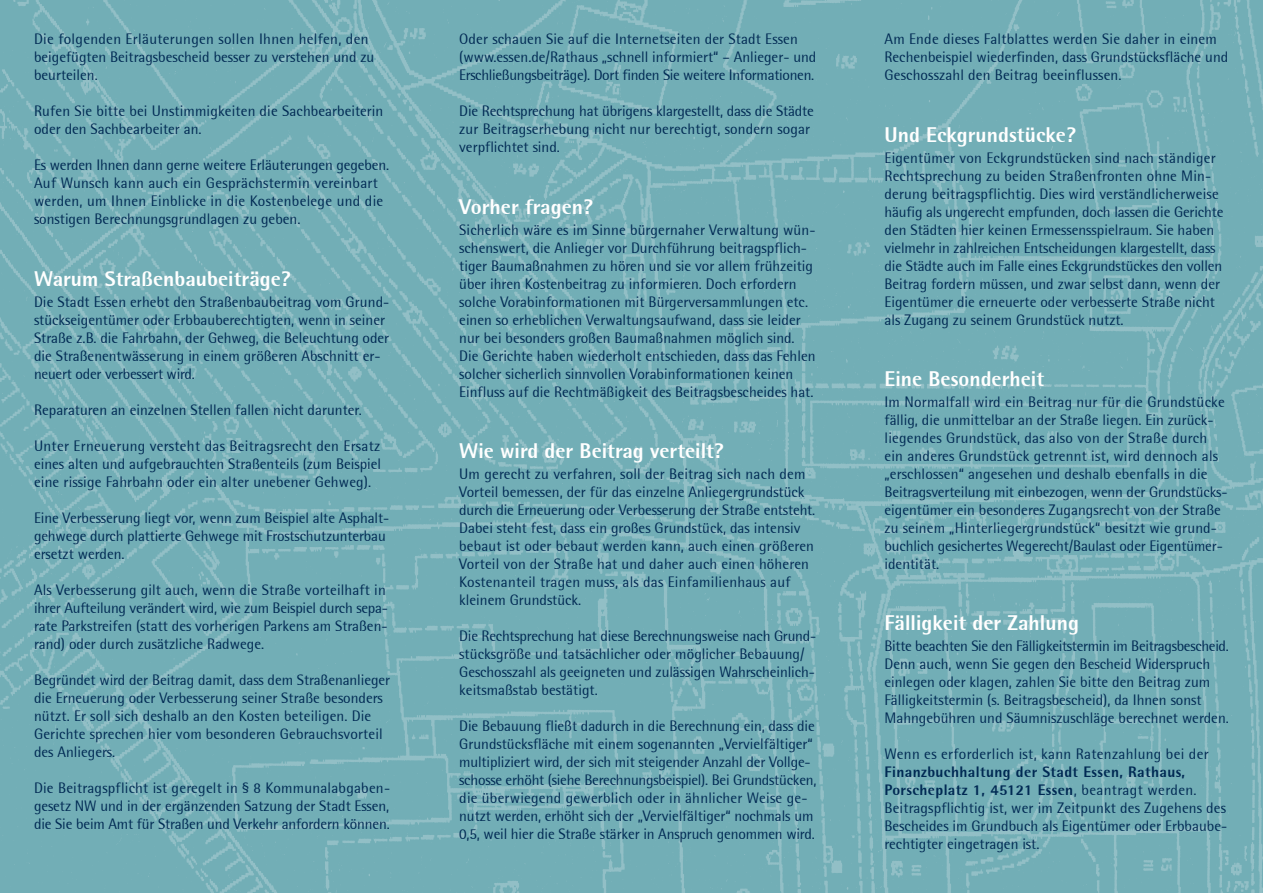
<style>
.page{position:relative;width:1263px;height:893px;background:#fff}
.page>*{position:absolute;margin:0;border:0;box-sizing:border-box;transform-origin:0 0}
.t1{font:800 21px "Rotis Semi Sans";color:#fff}
.t2{font:15px/18px "Rotis Semi Sans";color:#002953}
.t3{font:15px "Rotis Semi Sans";letter-spacing:.02em;color:#002953}
.s1{font-weight:800}
</style>
<div class="page">
<img style="left:0;top:0;width:1263px;height:893px">
<p class="t2" style="left:34px;top:30px;width:342px">Die folgenden Erläuterungen sollen Ihnen helfen, den beigefügten Beitragsbescheid besser zu verstehen und zu beurteilen.</p>
<p class="t2" style="left:34px;top:102px;width:351px">Rufen Sie bitte bei Unstimmigkeiten die Sachbearbeiterin oder den Sachbearbeiter an.</p>
<p class="t2" style="left:34px;top:156px;width:357px">Es werden Ihnen dann gerne weitere Erläuterungen gegeben.<br>Auf Wunsch kann auch ein Gesprächstermin vereinbart werden, um Ihnen Einblicke in die Kostenbelege und die sonstigen Berechnungsgrundlagen zu geben.</p>
<h1 class="t1" style="left:34px;top:265px;width:258px">Warum Straßenbaubeiträge?</h1>
<p class="t2" style="left:34px;top:292px;width:357px">Die Stadt Essen erhebt den Straßenbaubeitrag vom Grund&shy;stückseigentümer oder Erbbauberechtigten, wenn in seiner Straße z.B. die Fahrbahn, der Gehweg, die Beleuchtung oder die Straßenentwässerung in einem größeren Abschnitt er&shy;neuert oder verbessert wird.</p>
<p class="t2" style="left:34px;top:400px;width:329px">Reparaturen an einzelnen Stellen fallen nicht darunter.</p>
<p class="t2" style="left:34px;top:436px;width:349px;text-align:justify">Unter Erneuerung versteht das Beitragsrecht den Ersatz eines alten und aufgebrauchten Straßenteils (zum Beispiel eine rissige Fahrbahn oder ein alter unebener Gehweg).</p>
<p class="t2" style="left:34px;top:508px;width:357px">Eine Verbesserung liegt vor, wenn zum Beispiel alte Asphalt&shy;gehwege durch plattierte Gehwege mit Frostschutzunterbau ersetzt werden.</p>
<p class="t2" style="left:34px;top:580px;width:355px">Als Verbesserung gilt auch, wenn die Straße vorteilhaft in ihrer Aufteilung verändert wird, wie zum Beispiel durch sepa&shy;rate Parkstreifen (statt des vorherigen Parkens am Straßen&shy;rand) oder durch zusätzliche Radwege.</p>
<p class="t2" style="left:34px;top:670px;width:358px">Begründet wird der Beitrag damit, dass dem Straßenanlieger die Erneuerung oder Verbesserung seiner Straße besonders nützt. Er soll sich deshalb an den Kosten beteiligen. Die Gerichte sprechen hier vom besonderen Gebrauchsvorteil des Anliegers.</p>
<p class="t2" style="left:34px;top:778px;width:358px;text-align:justify">Die Beitragspflicht ist geregelt in § 8 Kommunalabgaben&shy;gesetz NW und in der ergänzenden Satzung der Stadt Essen, die Sie beim Amt für Straßen und Verkehr anfordern können.</p>
<p class="t2" style="left:459px;top:30px;width:359px">Oder schauen Sie auf die Internetseiten der Stadt Essen (www.essen.de/Rathaus „schnell informiert“ – Anlieger- und<br>Erschließungsbeiträge). Dort finden Sie weitere Informationen.</p>
<p class="t2" style="left:459px;top:102px;width:356px">Die Rechtsprechung hat übrigens klargestellt, dass die Städte zur Beitragserhebung nicht nur berechtigt, sondern sogar verpflichtet sind.</p>
<h1 class="t1" style="left:459px;top:193px;width:135px">Vorher fragen?</h1>
<p class="t2" style="left:459px;top:220px;width:358px">Sicherlich wäre es im Sinne bürgernaher Verwaltung wün&shy;schenswert, die Anlieger vor Durchführung beitragspflich&shy;tiger Baumaßnahmen zu hören und sie vor allem frühzeitig über ihren Kostenbeitrag zu informieren. Doch erfordern solche Vorabinformationen mit Bürgerversammlungen etc. einen so erheblichen Verwaltungsaufwand, dass sie leider nur bei besonders großen Baumaßnahmen möglich sind.<br>Die Gerichte haben wiederholt entschieden, dass das Fehlen solcher sicherlich sinnvollen Vorabinformationen keinen Einfluss auf die Rechtmäßigkeit des Beitragsbescheides hat.</p>
<h1 class="t1" style="left:459px;top:437px;width:266px">Wie wird der Beitrag verteilt?</h1>
<p class="t2" style="left:459px;top:465px;width:358px">Um gerecht zu verfahren, soll der Beitrag sich nach dem Vorteil bemessen, der für das einzelne Anliegergrundstück durch die Erneuerung oder Verbesserung der Straße entsteht.<br>Dabei steht fest, dass ein großes Grundstück, das intensiv bebaut ist oder bebaut werden kann, auch einen größeren Vorteil von der Straße hat und daher auch einen höheren Kostenanteil tragen muss, als das Einfamilienhaus auf kleinem Grundstück.</p>
<p class="t2" style="left:459px;top:627px;width:358px">Die Rechtsprechung hat diese Berechnungsweise nach Grund&shy;stücksgröße und tatsächlicher oder möglicher Bebauung/ Geschosszahl als geeigneten und zulässigen Wahrscheinlich&shy;keitsmaßstab bestätigt.</p>
<p class="t2" style="left:459px;top:717px;width:359px">Die Bebauung fließt dadurch in die Berechnung ein, dass die Grundstücksfläche mit einem sogenannten „Vervielfältiger“ multipliziert wird, der sich mit steigender Anzahl der Vollge&shy;schosse erhöht (siehe Berechnungsbeispiel). Bei Grundstücken, die überwiegend gewerblich oder in ähnlicher Weise ge&shy;nutzt werden, erhöht sich der „Vervielfältiger“ nochmals um 0,5, weil hier die Straße stärker in Anspruch genommen wird.</p>
<p class="t2" style="left:884px;top:30px;width:345px">Am Ende dieses Faltblattes werden Sie daher in einem<br>Rechenbeispiel wiederfinden, dass Grundstücksfläche und<br>Geschosszahl den Beitrag beeinflussen.</p>
<h1 class="t1" style="left:884px;top:121px;width:193px">Und Eckgrundstücke?</h1>
<p class="t2" style="left:884px;top:148px;width:341px">Eigentümer von Eckgrundstücken sind nach ständiger Rechtsprechung zu beiden Straßenfronten ohne Min&shy;derung beitragspflichtig. Dies wird verständlicherweise häufig als ungerecht empfunden, doch lassen die Gerichte den Städten hier keinen Ermessensspielraum. Sie haben vielmehr in zahlreichen Entscheidungen klargestellt, dass die Städte auch im Falle eines Eckgrundstückes den vollen Beitrag fordern müssen, und zwar selbst dann, wenn der Eigentümer die erneuerte oder verbesserte Straße nicht als Zugang zu seinem Grundstück nutzt.</p>
<h1 class="t1" style="left:884px;top:365px;width:161px">Eine Besonderheit</h1>
<p class="t2" style="left:884px;top:393px;width:344px">Im Normalfall wird ein Beitrag nur für die Grundstücke fällig, die unmittelbar an der Straße liegen. Ein zurück&shy;liegendes Grundstück, das also von der Straße durch ein anderes Grundstück getrennt ist, wird dennoch als „erschlossen“ angesehen und deshalb ebenfalls in die Beitragsverteilung mit einbezogen, wenn der Grundstücks&shy;eigentümer ein besonderes Zugangsrecht von der Straße zu seinem „Hinterliegergrundstück“ besitzt wie grund&shy;buchlich gesichertes Wegerecht/Baulast oder Eigentümer&shy;identität.</p>
<h1 class="t1" style="left:884px;top:610px;width:196px">Fälligkeit der Zahlung</h1>
<p class="t2" style="left:884px;top:637px;width:346px">Bitte beachten Sie den Fälligkeitstermin im Beitragsbescheid.<br>Denn auch, wenn Sie gegen den Bescheid Widerspruch einlegen oder klagen, zahlen Sie bitte den Beitrag zum Fälligkeitstermin (s. Beitragsbescheid), da Ihnen sonst Mahngebühren und Säumniszuschläge berechnet werden.</p>
<p class="t3" style="left:884px;top:745px;width:326px">Wenn es erforderlich ist, kann Ratenzahlung bei der</p>
<p class="t2" style="left:884px;top:763px;width:344px"><span class="s1">Finanzbuchhaltung der Stadt Essen, Rathaus, Porscheplatz 1, 45121 Essen</span>, beantragt werden.<br>Beitragspflichtig ist, wer im Zeitpunkt des Zugehens des Bescheides im Grundbuch als Eigentümer oder Erbbaube&shy;rechtigter eingetragen ist.</p>
</div>
